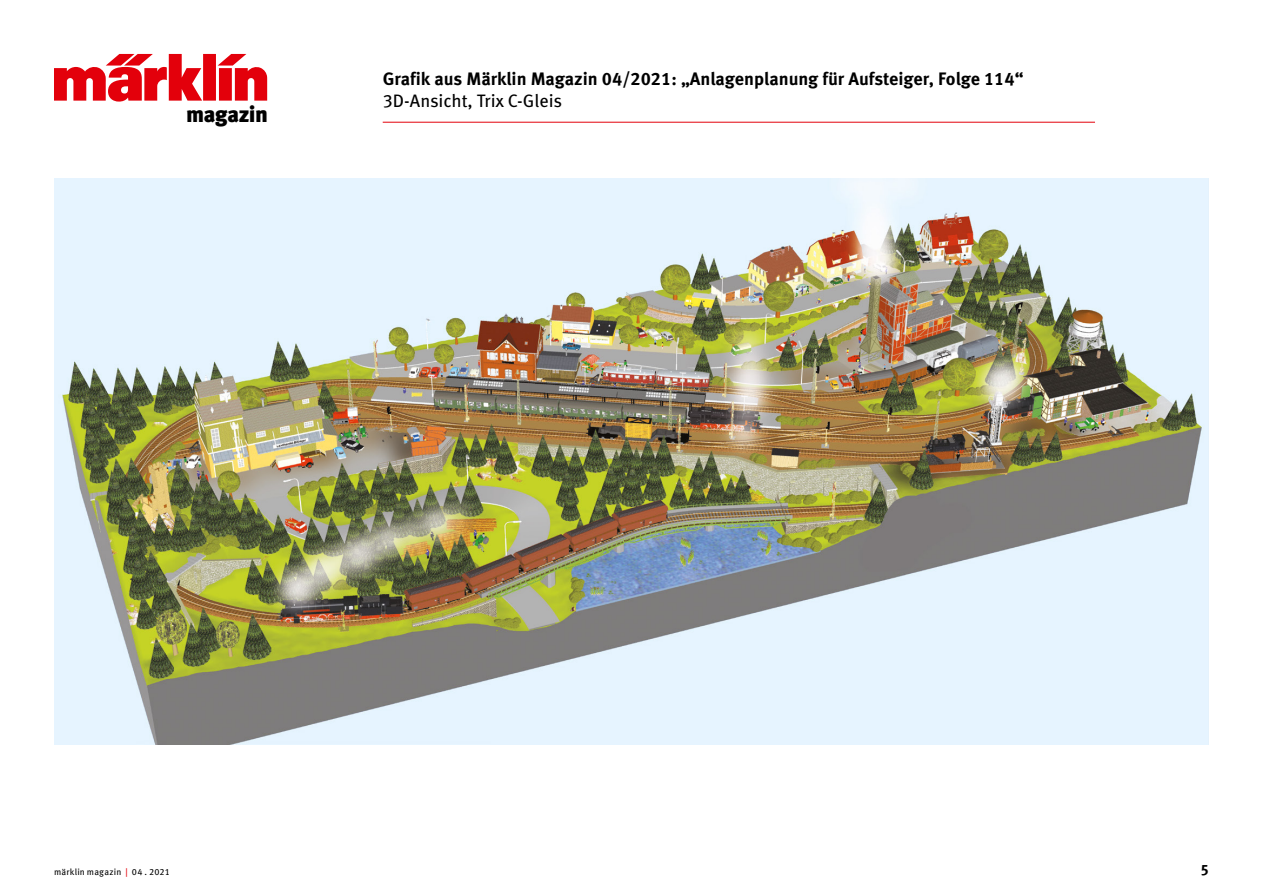
<style>
.page{position:relative;width:1263px;height:893px;background:#fff}
.page>*{position:absolute;margin:0;border:0;box-sizing:border-box;transform-origin:0 0}
.t1{font:900 22.35px "Meta OT";letter-spacing:-.025em;color:#000}
.Kopf_Textfett{font:700 18px "Meta OT";color:#000}
.Kopf_Textmager{font:18px "Meta OT";letter-spacing:-.005em;color:#000}
.t2{font:700 15px "Meta OT";color:#000}
.t3{font:9px "Meta OT";letter-spacing:.02em;color:#000}
.s1{color:#e3000b}
</style>
<div class="page">
<svg style="left:54px;top:54px;width:213px;height:48px"></svg>
<hr style="left:383px;top:122px;width:712px;height:1px;background:#e3000b">
<img style="left:54px;top:179px;width:1154px;height:565px">
<p class="t1" style="left:186px;top:100px;width:83px">magazin</p>
<p class="Kopf_Textfett" style="left:383px;top:68px;width:642px">Grafik aus Märklin Magazin 04/2021: „Anlagenplanung für Aufsteiger, Folge 114“</p>
<p class="Kopf_Textmager" style="left:383px;top:89px;width:181px">3D-Ansicht, Trix C-Gleis</p>
<p class="t3" style="left:54px;top:866px;width:117px">märklin magazin <span class="s1">|</span> 04 . 2021</p>
<p class="t2" style="left:1200px;top:860px;width:10px">5</p>
</div>
